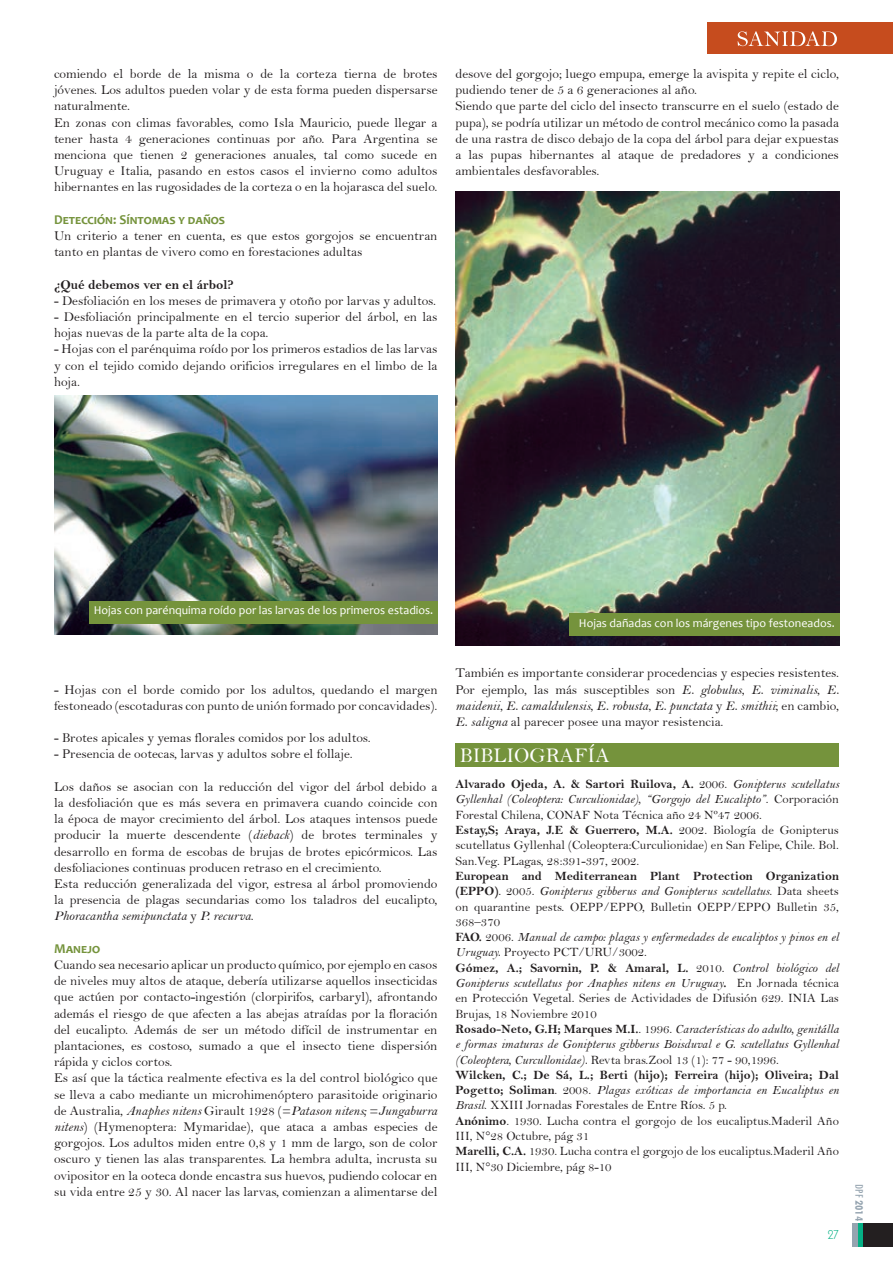
<style>
.page{position:relative;width:893px;height:1263px;background:#fff}
.page>*{position:absolute;margin:0;border:0;box-sizing:border-box;transform-origin:0 0}
.t1{font:21px "Bell";color:#fff}
.t2{font:13.5px/16.2px "Bell";color:#231f20}
.t3{font:13.5px "Bell MT Italic";color:#231f20}
.t4{font:700 13.5px "Candara";color:#75933c}
.t5{font:13.5px "Bell MT Bold";color:#231f20}
.t6{font:12.75px/15.3px "Bell";color:#231f20}
.t7{font:12.75px/15.3px "Bell MT Italic";color:#231f20}
.t8{font:12.75px "Bell MT Bold";color:#231f20}
.t9{font:12px "Candara";color:#fff}
.t10{font:700 condensed 12px "Tw Cen";color:#95a4b0}
.t11{font:12px "Essence Sans";color:#05b085}
.s1{font-family:"Bell MT Italic"}
.s2{font-family:"Bell"}
.s3{font-family:"Bell MT Bold"}
.s4{font-weight:400}
</style>
<div class="page">
<div style="left:863px;top:1223px;width:30px;height:24px;background:#231f20"></div>
<div style="left:858px;top:1223px;width:5px;height:24px;background:#05b085"></div>
<div style="left:852px;top:1223px;width:6px;height:24px;background:#95a4b0"></div>
<div style="left:707px;top:23px;width:186px;height:31px;background:#c64c1e"></div>
<svg style="left:738px;top:31px;width:99px;height:15px"></svg>
<img style="left:54px;top:396px;width:383px;height:238px">
<div style="left:89px;top:601px;width:348px;height:22px;background:#75933c"></div>
<img style="left:455px;top:191px;width:384px;height:454px">
<div style="left:569px;top:614px;width:270px;height:22px;background:#75933c"></div>
<div style="left:455px;top:743px;width:384px;height:23px;background:#75933c"></div>
<p class="t2" style="left:54px;top:65px;width:385px">comiendo el borde de la misma o de la corteza tierna de brotes jóvenes. Los adultos pueden volar y de esta forma pueden dispersarse naturalmente.<br>En zonas con climas favorables, como Isla Mauricio, puede llegar a tener hasta 4 generaciones continuas por año. Para Argentina se menciona que tienen 2 generaciones anuales, tal como sucede en Uruguay e Italia, pasando en estos casos el invierno como adultos hibernantes en las rugosidades de la corteza o en la hojarasca del suelo.</p>
<p class="t4" style="left:54px;top:211px;width:173px">Detección: Síntomas y daños</p>
<p class="t2" style="left:54px;top:227px;width:385px">Un criterio a tener en cuenta, es que estos gorgojos se encuentran tanto en plantas de vivero como en forestaciones adultas</p>
<p class="t5" style="left:54px;top:276px;width:181px">¿Qué debemos ver en el árbol?</p>
<p class="t2" style="left:54px;top:292px;width:383px">- Desfoliación en los meses de primavera y otoño por larvas y adultos.</p>
<p class="t2" style="left:54px;top:308px;width:385px">- Desfoliación principalmente en el tercio superior del árbol, en las hojas nuevas de la parte alta de la copa.</p>
<p class="t2" style="left:54px;top:341px;width:385px;text-align:justify">- Hojas con el parénquima roído por los primeros estadios de las larvas y con el tejido comido dejando orificios irregulares en el limbo de la hoja.</p>
<p class="t2" style="left:455px;top:65px;width:385px">desove del gorgojo; luego empupa, emerge la avispita y repite el ciclo, pudiendo tener de 5 a 6 generaciones al año.<br>Siendo que parte del ciclo del insecto transcurre en el suelo (estado de pupa), se podría utilizar un método de control mecánico como la pasada de una rastra de disco debajo de la copa del árbol para dejar expuestas a las pupas hibernantes al ataque de predadores y a condiciones ambientales desfavorables.</p>
<p class="t9" style="left:94px;top:603px;width:341px">Hojas con parénquima roído por las larvas de los primeros estadios.</p>
<p class="t2" style="left:54px;top:681px;width:385px">- Hojas con el borde comido por los adultos, quedando el margen festoneado (escotaduras con punto de unión formado por concavidades).</p>
<p class="t2" style="left:54px;top:730px;width:318px">- Brotes apicales y yemas florales comidos por los adultos.</p>
<p class="t2" style="left:54px;top:746px;width:300px">- Presencia de ootecas, larvas y adultos sobre el follaje.</p>
<p class="t2" style="left:54px;top:778px;width:385px">Los daños se asocian con la reducción del vigor del árbol debido a la desfoliación que es más severa en primavera cuando coincide con la época de mayor crecimiento del árbol. Los ataques intensos puede producir la muerte descendente (<span class="s1">dieback</span>) de brotes terminales y desarrollo en forma de escobas de brujas de brotes epicórmicos. Las desfoliaciones continuas producen retraso en el crecimiento.<br>Esta reducción generalizada del vigor, estresa al árbol promoviendo la presencia de plagas secundarias como los taladros del eucalipto,</p>
<p class="t3" style="left:54px;top:908px;width:201px">Phoracantha semipunctata <span class="s2">y</span> P. recurva<span class="s2">.</span></p>
<p class="t4" style="left:54px;top:940px;width:48px">Manejo</p>
<p class="t2" style="left:54px;top:956px;width:385px">Cuando sea necesario aplicar un producto químico, por ejemplo en casos de niveles muy altos de ataque, debería utilizarse aquellos insecticidas que actúen por contacto-ingestión (clorpirifos, carbaryl), afrontando además el riesgo de que afecten a las abejas atraídas por la floración del eucalipto. Además de ser un método difícil de instrumentar en plantaciones, es costoso, sumado a que el insecto tiene dispersión rápida y ciclos cortos.<br>Es así que la táctica realmente efectiva es la del control biológico que se lleva a cabo mediante un microhimenóptero parasitoide originario</p>
<p class="t3" style="left:54px;top:1102px;width:385px"><span class="s2">de Australia,</span> Anaphes nitens <span class="s2">Girault 1928 (=</span>Patason nitens; <span class="s2">=</span>Jungaburra</p>
<p class="t2" style="left:54px;top:1118px;width:385px;text-align:justify"><span class="s1">nitens</span>) (Hymenoptera: Mymaridae), que ataca a ambas especies de gorgojos. Los adultos miden entre 0,8 y 1 mm de largo, son de color oscuro y tienen las alas transparentes. La hembra adulta, incrusta su ovipositor en la ooteca donde encastra sus huevos, pudiendo colocar en su vida entre 25 y 30. Al nacer las larvas, comienzan a alimentarse del</p>
<p class="t9" style="left:579px;top:615px;width:257px">Hojas dañadas con los márgenes tipo festoneados.</p>
<p class="t2" style="left:455px;top:665px;width:385px">También es importante considerar procedencias y especies resistentes.<br>Por ejemplo, las más susceptibles son <span class="s1">E. globulus</span>, <span class="s1">E. viminalis</span>, <span class="s1">E.</span></p>
<p class="t3" style="left:455px;top:697px;width:385px">maidenii<span class="s2">,</span> E. camaldulensis<span class="s2">,</span> E. robusta<span class="s2">,</span> E. punctata <span class="s2">y</span> E. smithii<span class="s2">; en cambio,</span></p>
<p class="t2" style="left:455px;top:713px;width:270px"><span class="s1">E. saligna</span> al parecer posee una mayor resistencia.</p>
<h1 class="t1" style="left:460px;top:742px;width:152px">BIBLIOGRAFÍA</h1>
<p class="t8" style="left:455px;top:776px;width:385px">Alvarado Ojeda, A. &amp; Sartori Ruilova, A. <span class="s2">2006.</span> <span class="s1">Gonipterus scutellatus</span></p>
<p class="t7" style="left:455px;top:792px;width:385px">Gyllenhal (Coleoptera: Curculionidae), “Gorgojo del Eucalipto”<span class="s2">. Corporación</span></p>
<p class="t6" style="left:455px;top:807px;width:308px">Forestal Chilena, CONAF Nota Técnica año 24 Nº47 2006.</p>
<p class="t8" style="left:455px;top:822px;width:385px">Estay,S; Araya, J.E &amp; Guerrero, M.A. <span class="s2">2002. Biología de Gonipterus</span></p>
<p class="t6" style="left:455px;top:837px;width:385px">scutellatus Gyllenhal (Coleoptera:Curculionidae) en San Felipe, Chile. Bol.<br>San.Veg. PLagas, 28:391-397, 2002.</p>
<p class="t8" style="left:455px;top:868px;width:385px">European and Mediterranean Plant Protection Organization</p>
<p class="t7" style="left:455px;top:883px;width:385px"><span class="s3">(EPPO)</span><span class="s2">. 2005.</span> Gonipterus gibberus and Gonipterus scutellatus<span class="s2">. Data sheets</span></p>
<p class="t6" style="left:455px;top:899px;width:385px">on quarantine pests. OEPP/EPPO, Bulletin OEPP/EPPO Bulletin 35,<br>368–370</p>
<p class="t7" style="left:455px;top:929px;width:385px"><span class="s3">FAO.</span> <span class="s2">2006.</span> Manual de campo: plagas y enfermedades de eucaliptos y pinos en el</p>
<p class="t6" style="left:455px;top:945px;width:193px"><span class="s1">Uruguay.</span> Proyecto PCT/URU/3002.</p>
<p class="t8" style="left:455px;top:960px;width:385px">Gómez, A.; Savornin, P. &amp; Amaral, L. <span class="s2">2010.</span> <span class="s1">Control biológico del</span></p>
<p class="t7" style="left:455px;top:975px;width:385px">Gonipterus scutellatus por Anaphes nitens en Uruguay<span class="s3">.</span> <span class="s2">En Jornada técnica</span></p>
<p class="t6" style="left:455px;top:990px;width:385px">en Protección Vegetal. Series de Actividades de Difusión 629. INIA Las<br>Brujas, 18 Noviembre 2010</p>
<p class="t7" style="left:455px;top:1021px;width:385px"><span class="s3">Rosado-Neto, G.H; Marques M.I.</span><span class="s2">. 1996.</span> Características do adulto, genitálla e formas imaturas de Gonipterus gibberus Boisduval e G. scutellatus Gyllenhal</p>
<p class="t6" style="left:455px;top:1052px;width:325px"><span class="s1">(Coleoptera, Curcullonidae).</span> Revta bras.Zool 13 (1): 77 - 90,1996.</p>
<p class="t8" style="left:455px;top:1067px;width:385px">Wilcken, C.; De Sá, L.; Berti (hijo); Ferreira (hijo); Oliveira; Dal</p>
<p class="t7" style="left:455px;top:1082px;width:385px"><span class="s3">Pogetto; Soliman</span><span class="s2">. 2008.</span> Plagas exóticas de importancia en Eucaliptus en</p>
<p class="t6" style="left:455px;top:1098px;width:385px"><span class="s1">Brasil</span>. XXIII Jornadas Forestales de Entre Ríos. 5 p.<br><span class="s3">Anónimo</span>. 1930. Lucha contra el gorgojo de los eucaliptus.Maderil Año III, N°28 Octubre, pág 31<br><span class="s3">Marelli, C.A.</span> 1930. Lucha contra el gorgojo de los eucaliptus.Maderil Año III, N°30 Diciembre, pág 8-10</p>
<p class="t11" style="left:828px;top:1228px;width:13px">27</p>
<p class="t10" style="left:866px;top:1184px;width:38px;rotate:90deg"><span class="s4">DPF</span> 2014</p>
</div>
